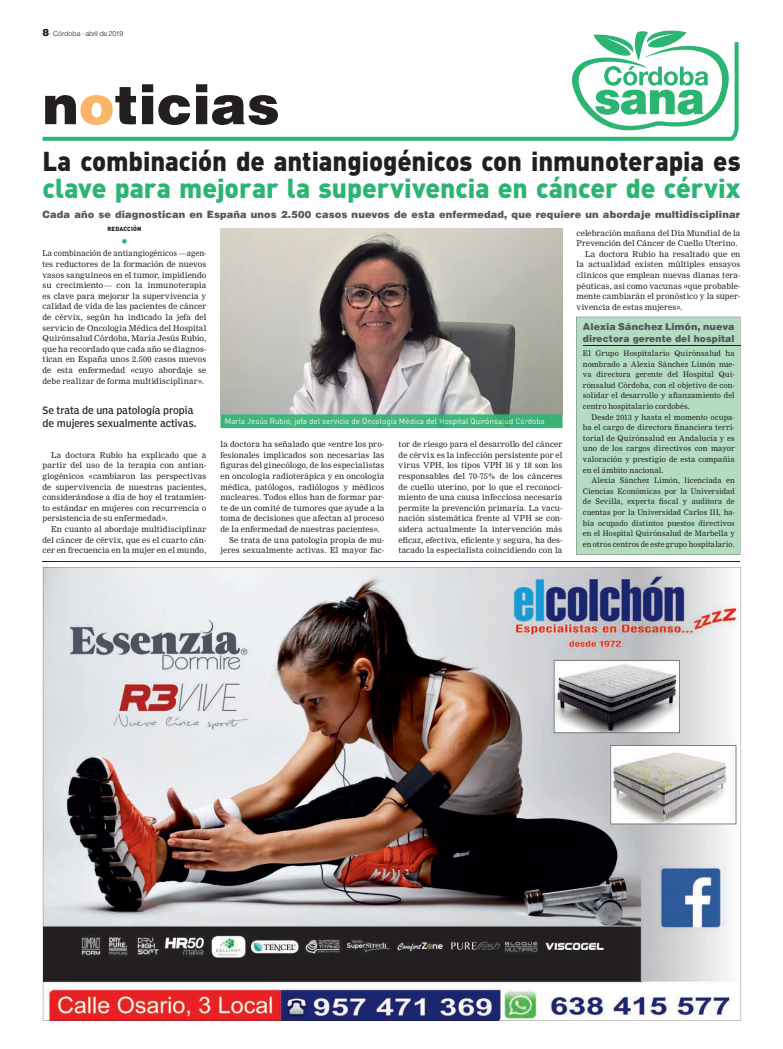
<style>
.page{position:relative;width:783px;height:1049px;background:#fff}
.page>*{position:absolute;margin:0;border:0;box-sizing:border-box;transform-origin:0 0}
.t1{font:900 54px "Helvetica";color:#231f20}
.t2{font:900 27px "DIN";letter-spacing:-.005em;color:#231f20;scale:.95 1}
.t3{font:900 27px "DIN";letter-spacing:-.005em;color:#2bb572}
.t4{font:14px "DIN";color:#2bb572}
.t5{font:900 10px "Helvetica";letter-spacing:.01em;color:#57585a}
.t6{font:condensed 10px/13px "Poynter Agate One";color:#231f20}
.t7{font:900 9.5px/12px "Helvetica";letter-spacing:.015em;color:#57585a}
.t8{font:8px/10.6px "Nimrod";letter-spacing:.01em;color:#231f20;text-align:justify}
.t9{font:8px/10.6px "Nimrod";letter-spacing:.01em;color:#231f20;text-align:justify;scale:.94 1}
.t10{font:8px "DIN";color:#f5f6f5}
.t11{font:7.5px/10.6px "Nimrod";letter-spacing:.015em;color:#231f20;text-align:justify}
.t12{font:300 7px "Helvetica";letter-spacing:-.025em;color:#231f20}
.t13{font:900 6px "DIN";letter-spacing:.025em;color:#231f20}
.s1{font-weight:900;font-size:10px}
.s2{color:#fbb568}
.s3{color:#f4f5f4}
.s4{color:#f5f7f5}
.s5{color:#fbfbfa}
.s6{color:#fcfcfc}
.s7{color:#f6f7f7}
.s8{color:#fbfbfb}
.s9{color:#f4f4f5}
.s10{color:#f6f6f7}
.s11{color:#f8f8f8}
.s12{color:#f9f9f9}
.s13{color:#f8f8f9}
.s14{color:#f6f7f8}
.s15{color:#fbfbfc}
.s16{color:#ebe9ea}
.s17{color:#f4f5f5}
.s18{color:#fafafa}
.s19{color:#faf9fa}
.s20{color:#fcfbfb}
.s21{color:#faf9f9}
.s22{color:#e3e2e2}
.s23{color:#f3f3f1}
.s24{color:#f1f2f0}
.s25{color:#f1f2ef}
</style>
<div class="page">
<hr style="left:42px;top:561px;width:697px;height:1px;background:#231f20">
<svg style="left:43px;top:42px;width:695px;height:99px"></svg>
<svg style="left:571px;top:31px;width:157px;height:99px"></svg>
<img style="left:220px;top:228px;width:342px;height:186px">
<svg style="left:220px;top:414px;width:342px;height:14px;background:#45b57e"></svg>
<div style="left:225px;top:418px;width:319px;height:8px;background:#41b67b"></div>
<div style="left:576px;top:317px;width:164px;height:237px;background:#b3dcc0"></div>
<img style="left:43px;top:567px;width:697px;height:453px">
<hr style="left:583px;top:346px;width:157px;height:1px;background:#231f20">
<p class="t12" style="left:43px;top:31px;width:82px"><span class="s1">8</span>· Córdoba · abril de 2019</p>
<h1 class="t1" style="left:43px;top:85px;width:239px">n<span class="s2">o</span>ticias</h1>
<h2 class="t2" style="left:43px;top:152px;width:736px">La combinación de antiangiogénicos con inmunoterapia es</h2>
<h2 class="t3" style="left:43px;top:179px;width:699px">clave para mejorar la supervivencia en cáncer de cérvix</h2>
<p class="t8" style="left:576px;top:228px;width:165px">celebración mañana del Día Mundial de la</p>
<p class="t8" style="left:576px;top:239px;width:162px">Prevención del Cáncer de Cuello Uterino.</p>
<p class="t8" style="left:585px;top:249px;width:157px">La doctora Rubio ha resaltado que en</p>
<p class="t8" style="left:576px;top:260px;width:165px">la actualidad existen múltiples ensayos</p>
<p class="t8" style="left:576px;top:270px;width:165px">clínicos que emplean nuevas dianas tera-</p>
<p class="t8" style="left:576px;top:281px;width:165px">péuticas, así como vacunas «que probable-</p>
<p class="t8" style="left:576px;top:292px;width:165px">mente cambiarán el pronóstico y la super-</p>
<p class="t8" style="left:576px;top:302px;width:107px">vivencia de estas mujeres».</p>
<p class="t5" style="left:43px;top:211px;width:698px">Cada año se diagnostican en España unos 2.500 casos nuevos de esta enfermedad, que requiere un abordaje multidisciplinar</p>
<p class="t13" style="left:107px;top:227px;width:35px">REDACCIÓN</p>
<h3 class="t4" style="left:121px;top:236px;width:9px">•</h3>
<p class="t9" style="left:43px;top:249px;width:176px">La combinación de antiangiogénicos —agen&shy;tes reductores de la formación de nuevos vasos sanguíneos en el tumor, impidiendo su crecimiento— con la inmunoterapia es clave para mejorar la supervivencia y calidad de vida de las pacientes de cáncer de cérvix, según ha indicado la jefa del servicio de Oncología Médica del Hospital Quirónsalud Córdoba, María Jesús Rubio, que ha recordado que cada año se diagnos&shy;tican en España unos 2.500 casos nuevos de esta enfermedad «cuyo abordaje se debe realizar de forma multidisciplinar».</p>
<p class="t7" style="left:583px;top:321px;width:153px">Alexia Sánchez Limón, nueva directora gerente del hospital</p>
<p class="t11" style="left:583px;top:348px;width:153px">El Grupo Hospitalario Quirónsalud ha nombrado a Alexia Sánchez Limón nue&shy;va directora gerente del Hospital Qui&shy;rónsalud Córdoba, con el objetivo de con&shy;solidar el desarrollo y afianzamiento del centro hospitalario cordobés.</p>
<p class="t11" style="left:583px;top:412px;width:153px;text-indent:9px">Desde 2013 y hasta el momento ocupa&shy;ba el cargo de directora financiera terri&shy;torial de Quirónsalud en Andalucía y es uno de los cargos directivos con mayor valoración y prestigio de esta compañía en el ámbito nacion al.</p>
<p class="t11" style="left:583px;top:476px;width:153px;text-indent:9px">Alexia Sánchez Limón, licenciada en Ciencias Económicas por la Universidad de Sevilla, experta fiscal y auditora de cuentas por la Universidad Carlos III, ha&shy;bía ocupado distintos puestos directivos en el Hospital Quirónsalud de Marbella y en otros centros de este grupo hospitalario.</p>
<p class="t6" style="left:43px;top:404px;width:155px">Se trata de una patología propia de mujeres sexualmente activas.</p>
<p class="t10" style="left:225px;top:419px;width:321px"><span class="s3">María</span> Jesús <span class="s4">Rub</span>io, <span class="s5">je</span><span class="s6">fa</span> <span class="s7">del</span> <span class="s8">se</span><span class="s9">rvi</span><span class="s10">cio</span> <span class="s11">de</span> <span class="s12">Oncol</span><span class="s9">ogí</span><span class="s13">a M</span><span class="s14">édi</span><span class="s12">ca</span> <span class="s15">del</span> <span class="s16">H</span><span class="s17">o</span><span class="s18">spi</span><span class="s19">tal</span> <span class="s8">Qu</span><span class="s20">iró</span><span class="s21">nsa</span><span class="s22">lu</span><span class="s23">d</span> <span class="s24">Córdo</span><span class="s25">ba</span></p>
<p class="t8" style="left:398px;top:440px;width:165px">tor de riesgo para el desarrollo del cáncer de cérvix es la infección persistente por el virus VPH, los tipos VPH 16 y 18 son los responsables del 70-75% de los cánceres de cuello uterino, por lo que el reconoci&shy;miento de una causa infecciosa necesaria permite la prevención primaria. La vacu&shy;nación sistemática frente al VPH se con&shy;sidera actualmente la intervención más eficaz, efectiva, eficiente y segura, ha des&shy;tacado la especialista coincidiendo con la</p>
<p class="t8" style="left:220px;top:440px;width:165px">la doctora ha señalado que «entre los pro-</p>
<p class="t8" style="left:220px;top:450px;width:165px">fesionales implicados son necesarias las</p>
<p class="t8" style="left:220px;top:461px;width:165px">figuras del ginecólogo, de los especialistas</p>
<p class="t8" style="left:220px;top:471px;width:165px">en oncología radioterápica y en oncología</p>
<p class="t8" style="left:220px;top:482px;width:165px">médica, patólogos, radiólogos y médicos</p>
<p class="t8" style="left:220px;top:493px;width:165px">nucleares. Todos ellos han de formar par-</p>
<p class="t8" style="left:220px;top:503px;width:165px">te de un comité de tumores que ayude a la</p>
<p class="t8" style="left:220px;top:514px;width:165px">toma de decisiones que afectan al proceso</p>
<p class="t8" style="left:220px;top:524px;width:161px">de la enfermedad de nuestras pacientes».</p>
<p class="t8" style="left:229px;top:535px;width:157px">Se trata de una patología propia de mu-</p>
<p class="t8" style="left:220px;top:546px;width:165px">jeres sexualmente activas. El mayor fac-</p>
<p class="t8" style="left:43px;top:450px;width:165px;text-indent:9px">La doctora Rubio ha explicado que a partir del uso de la terapia con antian&shy;giogénicos «cambiaron las perspectivas de supervivencia de nuestras pacientes, considerándose a día de hoy el tratamien&shy;to estándar en mujeres con recurrencia o persistencia de su enfermedad».</p>
<p class="t8" style="left:43px;top:524px;width:165px;text-indent:9px">En cuanto al abordaje multidisciplinar del cáncer de cérvix, que es el cuarto cán&shy;cer en frecuencia en la mujer en el mundo,</p>
</div>
